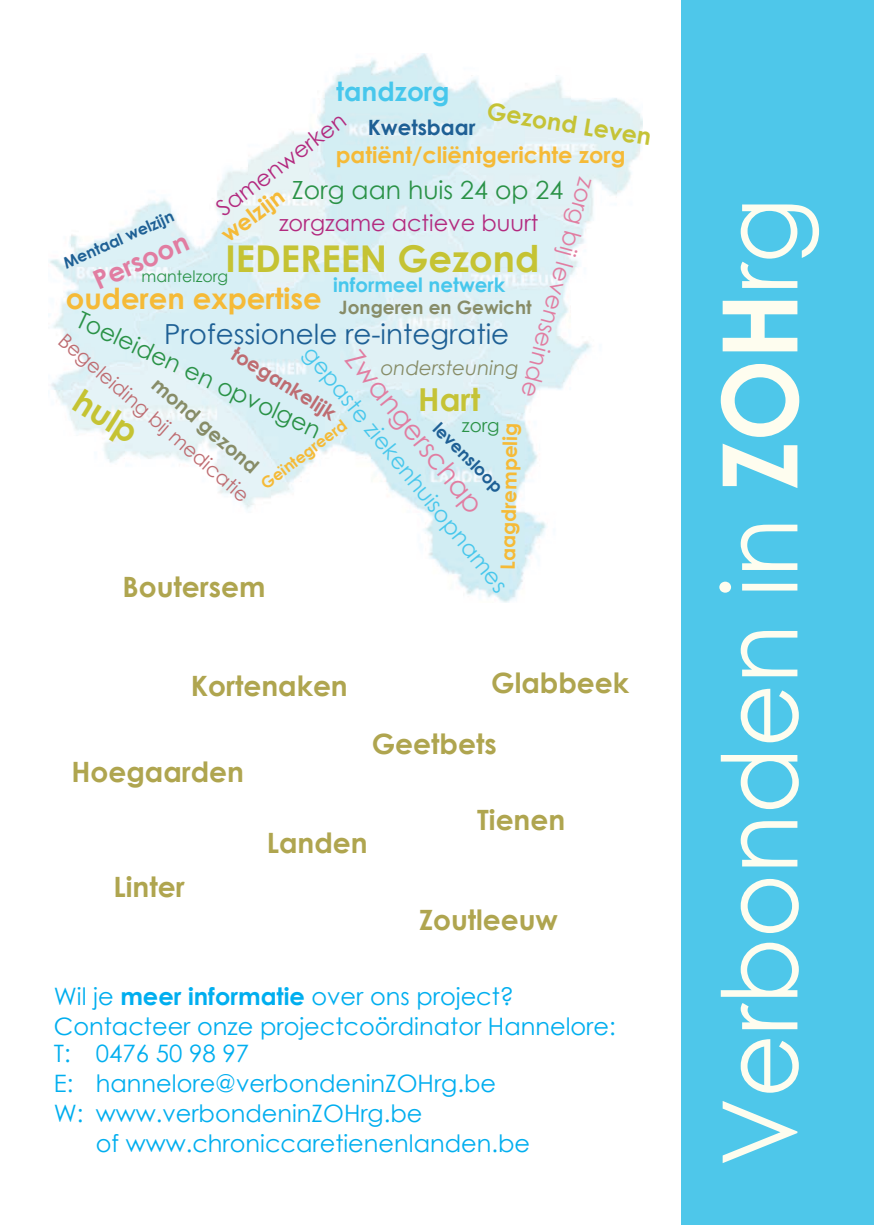
<style>
.page{position:relative;width:874px;height:1225px;background:#fff}
.page>*{position:absolute;margin:0;border:0;box-sizing:border-box;transform-origin:0 0}
.t1{font:104px "Century Gothic";color:#fefdef;scale:.94 1}
.t2{font:700 36.8px "Century Gothic";color:#c5c333}
.t3{font:700 33px "Century Gothic";color:#c5c333}
.t4{font:700 31.6px "Century Gothic";color:#c5c336}
.t5{font:700 29px "Century Gothic";color:#f5ba37}
.t6{font:700 28px/61px "Century Gothic";color:#afa54f}
.t7{font:27.6px "Century Gothic";color:#1e6095}
.t8{font:27.6px "Century Gothic";color:#e17da1}
.t9{font:700 26.4px "Century Gothic";color:#47c7ec}
.t10{font:700 26.4px "Century Gothic";color:#e17da1}
.t11{font:25px "Century Gothic";color:#2a9247}
.t12{font:24px/30px "Century Gothic";color:#00aeef}
.t13{font:23.8px "Century Gothic";color:#2a9247}
.t14{font:23.8px "Century Gothic";color:#e17da1}
.t15{font:700 23.8px "Century Gothic";color:#c5c336}
.t16{font:700 22.4px "Century Gothic";color:#f5ba37}
.t17{font:22.4px "Century Gothic";color:#b32a7f}
.t18{font:22.4px "Century Gothic";color:#47c7ec}
.t19{font:700 21px "Century Gothic";color:#1e6095}
.t20{font:19.8px "Century Gothic";color:#be6c71}
.t21{font:700 19.8px "Century Gothic";color:#47c7ec}
.t22{font:700 19.8px "Century Gothic";color:#f5ba37}
.t23{font:italic 19.8px "Century Gothic";color:#878c67}
.t24{font:700 19.8px "Century Gothic";color:#be6c71}
.t25{font:700 19.8px "Century Gothic";color:#878c67}
.t26{font:700 18.4px "Century Gothic";color:#878c67}
.t27{font:18.4px "Century Gothic";color:#2a9247}
.t28{font:700 17.2px "Century Gothic";color:#1e6095}
.t29{font:700 15.8px "Century Gothic";color:#1e6095}
.t30{font:700 15.8px "Century Gothic";color:#f5ba37}
.t31{font:15.8px "Century Gothic";color:#2a9247}
.s1{font-weight:700}
</style>
<div class="page">
<img style="left:49px;top:53px;width:593px;height:549px">
<div style="left:680px;top:0;width:193px;height:1225px;background:#4ec7ea"></div>
<p class="t9" style="left:336px;top:71px;width:115px">tandzorg</p>
<p class="t15" style="left:489px;top:93px;width:168px;rotate:9deg">Gezond Leven</p>
<p class="t17" style="left:209px;top:198px;width:157px;rotate:-37deg">Samenwerken</p>
<p class="t19" style="left:367px;top:112px;width:109px">Kwetsbaar</p>
<p class="t16" style="left:336px;top:138px;width:291px">patiënt/cliëntgerichte zorg</p>
<p class="t14" style="left:603px;top:182px;width:228px;rotate:105deg">zorg bij levenseinde</p>
<p class="t11" style="left:292px;top:173px;width:273px">Zorg aan huis 24 op 24</p>
<p class="t16" style="left:213px;top:223px;width:74px;rotate:-37deg">welzijn</p>
<p class="t29" style="left:59px;top:253px;width:120px;rotate:-24deg">Mentaal welzijn</p>
<p class="t17" style="left:279px;top:207px;width:261px">zorgzame actieve buurt</p>
<p class="t10" style="left:86px;top:263px;width:103px;rotate:-24deg">Persoon</p>
<h2 class="t2" style="left:225px;top:231px;width:315px">IEDEREEN Gezond</h2>
<p class="t31" style="left:141px;top:265px;width:88px">mantelzorg</p>
<p class="t21" style="left:333px;top:270px;width:173px">informeel netwerk</p>
<p class="t5" style="left:66px;top:277px;width:257px">ouderen expertise</p>
<p class="t26" style="left:339px;top:293px;width:194px">Jongeren en Gewicht</p>
<p class="t8" style="left:366px;top:341px;width:202px;rotate:51deg">Zwangerschap</p>
<p class="t13" style="left:85px;top:303px;width:268px;rotate:25deg">Toeleiden en opvolgen</p>
<p class="t7" style="left:164px;top:314px;width:346px">Professionele re-integratie</p>
<p class="t20" style="left:71px;top:327px;width:247px;rotate:41deg">Begeleiding bij medicatie</p>
<p class="t24" style="left:241px;top:339px;width:121px;rotate:32deg">toegankelijk</p>
<p class="t18" style="left:320px;top:339px;width:310px;rotate:51deg">gepaste ziekenhuisopnames</p>
<p class="t23" style="left:380px;top:353px;width:139px">ondersteuning</p>
<p class="t25" style="left:165px;top:370px;width:136px;rotate:41deg">mond gezond</p>
<h3 class="t4" style="left:418px;top:375px;width:63px">Hart</h3>
<h3 class="t3" style="left:90px;top:376px;width:71px;rotate:32deg">hulp</h3>
<p class="t30" style="left:255px;top:475px;width:104px;rotate:-37deg">Geïntegreerd</p>
<p class="t28" style="left:445px;top:416px;width:92px;rotate:45deg">levensloop</p>
<p class="t27" style="left:461px;top:413px;width:39px">zorg</p>
<p class="t22" style="left:492px;top:569px;width:148px;rotate:-89deg">Laagdrempelig</p>
<p class="t6" style="left:122px;top:555px;width:144px">Boutersem</p>
<p class="t6" style="left:191px;top:654px;width:158px">Kortenaken</p>
<p class="t6" style="left:371px;top:651px;width:259px;text-indent:119px">Glabbeek<br>Geetbets</p>
<p class="t6" style="left:71px;top:740px;width:174px">Hoegaarden</p>
<p class="t6" style="left:477px;top:788px;width:89px">Tienen</p>
<p class="t6" style="left:113px;top:855px;width:73px">Linter</p>
<p class="t6" style="left:266px;top:811px;width:102px">Landen</p>
<p class="t6" style="left:419px;top:887px;width:140px">Zoutleeuw</p>
<p class="t12" style="left:54px;top:980px;width:563px">Wil je <span class="s1">meer informatie</span> over ons project?<br>Contacteer onze projectcoördinator Hannelore:</p>
<p class="t12" style="left:54px;top:1038px;width:31px">T:<br>E:<br>W:</p>
<p class="t12" style="left:96px;top:1038px;width:435px">0476 50 98 97 hannelore@verbondeninZOHrg.be www.verbondeninZOHrg.be<br>of www.chroniccaretienenlanden.be</p>
<h1 class="t1" style="left:686px;top:1166px;width:1032px;rotate:-90deg">Verbonden in <span class="s1">ZOH</span>rg</h1>
</div>
